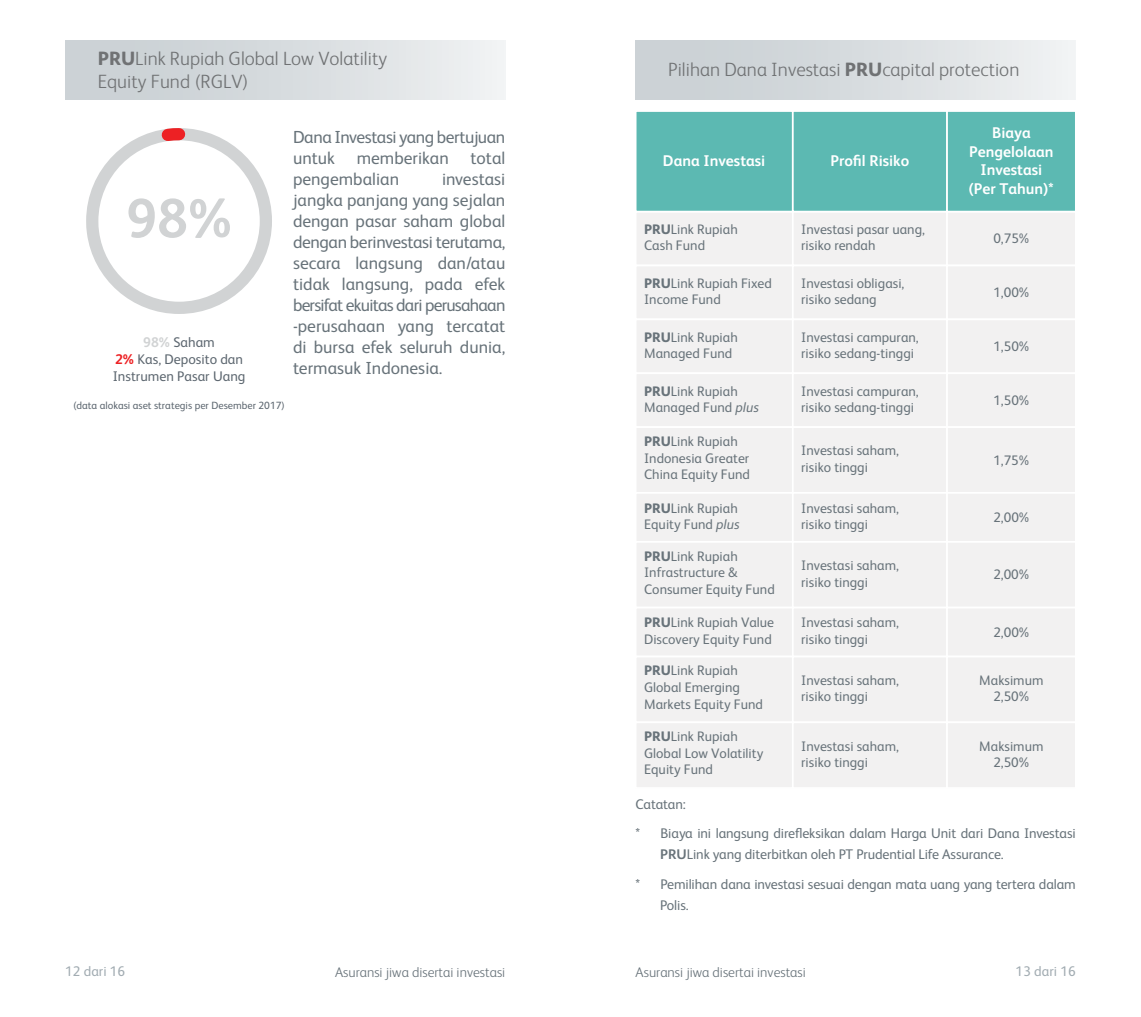
<style>
.page{position:relative;width:1141px;height:1017px;background:#fff}
.page>*{position:absolute;margin:0;border:0;box-sizing:border-box;transform-origin:0 0}
.t1{font:700 55.12px "FS Albert Pro";color:#d1d3d4}
.t2{font:300 19.25px/23.1px "FS Albert Pro";color:#707274}
.t3{font:17.5px/21px "FS Albert Pro";color:#68737a;text-align:justify}
.t4{font:700 15.58px/18.6px "FS Albert Pro";color:#fff;text-align:center}
.t5{font:14px/29.8px "FS Albert Pro";letter-spacing:-.005em;color:#68737a}
.t6{font:300 14px "FS Albert Pro";color:#68737a}
.t7{font:14px/16.8px "FS Albert Pro";color:#5d6770;text-align:center}
.t8{font:14px "FS Albert Pro";color:#a2acb2}
.t9{font:13.83px/16.6px "FS Albert Pro";color:#68737a}
.t10{font:10.5px "FS Albert Pro";color:#5d6770}
.s1{font-weight:800}
.s2{font-weight:700;color:#d1d3d4}
.s3{font-weight:700;color:#ed2124}
.s4{font-style:italic}
.s5{font-weight:700}
</style>
<div class="page">
<div style="left:635px;top:211px;width:159px;height:55px;background:#f2f1f1"></div>
<div style="left:792px;top:211px;width:156px;height:55px;background:#f2f1f1"></div>
<div style="left:946px;top:211px;width:131px;height:55px;background:#f2f1f1;border:2px solid #fff"></div>
<div style="left:635px;top:265px;width:159px;height:55px;background:#f2f1f1;border:2px solid #fff"></div>
<div style="left:792px;top:265px;width:156px;height:55px;background:#f2f1f1;border:2px solid #fff"></div>
<div style="left:946px;top:265px;width:131px;height:55px;background:#f2f1f1;border:2px solid #fff"></div>
<div style="left:635px;top:318px;width:159px;height:56px;background:#f2f1f1;border:2px solid #fff"></div>
<div style="left:792px;top:318px;width:156px;height:56px;background:#f2f1f1;border:2px solid #fff"></div>
<div style="left:946px;top:318px;width:131px;height:56px;background:#f2f1f1;border:2px solid #fff"></div>
<div style="left:635px;top:372px;width:159px;height:56px;background:#f2f1f1;border:2px solid #fff"></div>
<div style="left:792px;top:372px;width:156px;height:56px;background:#f2f1f1;border:2px solid #fff"></div>
<div style="left:946px;top:372px;width:131px;height:56px;background:#f2f1f1;border:2px solid #fff"></div>
<div style="left:635px;top:426px;width:159px;height:68px;background:#f2f1f1;border:2px solid #fff"></div>
<div style="left:792px;top:426px;width:156px;height:68px;background:#f2f1f1;border:2px solid #fff"></div>
<div style="left:946px;top:426px;width:131px;height:68px;background:#f2f1f1;border:2px solid #fff"></div>
<div style="left:635px;top:492px;width:159px;height:51px;background:#f2f1f1;border:2px solid #fff"></div>
<div style="left:792px;top:492px;width:156px;height:51px;background:#f2f1f1;border:2px solid #fff"></div>
<div style="left:946px;top:492px;width:131px;height:51px;background:#f2f1f1;border:2px solid #fff"></div>
<div style="left:635px;top:541px;width:159px;height:67px;background:#f2f1f1;border:2px solid #fff"></div>
<div style="left:792px;top:541px;width:156px;height:67px;background:#f2f1f1;border:2px solid #fff"></div>
<div style="left:946px;top:541px;width:131px;height:67px;background:#f2f1f1;border:2px solid #fff"></div>
<div style="left:635px;top:607px;width:159px;height:50px;background:#f2f1f1;border:2px solid #fff"></div>
<div style="left:792px;top:607px;width:156px;height:50px;background:#f2f1f1;border:2px solid #fff"></div>
<div style="left:946px;top:607px;width:131px;height:50px;background:#f2f1f1;border:2px solid #fff"></div>
<div style="left:635px;top:656px;width:159px;height:67px;background:#f2f1f1;border:2px solid #fff"></div>
<div style="left:792px;top:656px;width:156px;height:67px;background:#f2f1f1;border:2px solid #fff"></div>
<div style="left:946px;top:656px;width:131px;height:67px;background:#f2f1f1;border:2px solid #fff"></div>
<div style="left:635px;top:721px;width:159px;height:68px;background:#f2f1f1;border:2px solid #fff"></div>
<div style="left:792px;top:721px;width:156px;height:68px;background:#f2f1f1;border:2px solid #fff"></div>
<div style="left:946px;top:721px;width:131px;height:68px;background:#f2f1f1;border:2px solid #fff"></div>
<div style="left:635px;top:110px;width:159px;height:102px;background:#5cb9b2;border:2px solid #fff"></div>
<div style="left:792px;top:110px;width:156px;height:102px;background:#5cb9b2;border:2px solid #fff"></div>
<div style="left:946px;top:110px;width:131px;height:102px;background:#5cb9b2;border:2px solid #fff"></div>
<div style="left:636px;top:40px;width:440px;height:60px;background:linear-gradient(to right,#c5ccd1,#eef0f1)"></div>
<svg style="left:86px;top:128px;width:186px;height:186px"></svg>
<div style="left:65px;top:40px;width:440px;height:60px;background:linear-gradient(to right,#c5ccd1,#edf0f1)"></div>
<h2 class="t2" style="left:98px;top:45px;width:291px"><span class="s1">PRU</span>Link Rupiah Global Low Volatility<br>Equity Fund (RGLV)</h2>
<p class="t3" style="left:293px;top:125px;width:214px">Dana Investasi yang bertujuan untuk memberikan total pengembalian</p>
<p class="t3" style="left:293px;top:167px;width:214px;text-indent:149px">investasi jangka panjang yang sejalan dengan pasar saham global dengan berinvestasi terutama, secara langsung dan/atau tidak langsung, pada efek bersifat ekuitas dari perusahaan -perusahaan yang tercatat di bursa efek seluruh dunia, termasuk Indonesia.</p>
<h1 class="t1" style="left:126px;top:180px;width:107px">98%</h1>
<p class="t7" style="left:113px;top:333px;width:134px"><span class="s2">98%</span> Saham<br><span class="s3">2%</span> Kas, Deposito dan<br>Instrumen Pasar Uang</p>
<p class="t10" style="left:73px;top:398px;width:213px">(data alokasi aset strategis per Desember 2017)</p>
<p class="t8" style="left:65px;top:961px;width:62px">12 dari 16</p>
<p class="t6" style="left:335px;top:962px;width:172px">Asuransi jiwa disertai investasi</p>
<h2 class="t2" style="left:668px;top:57px;width:353px">Pilihan Dana Investasi <span class="s1">PRU</span>capital protection</h2>
<p class="t4" style="left:663px;top:151px;width:104px">Dana Investasi</p>
<p class="t4" style="left:830px;top:151px;width:80px">Profil Risiko</p>
<p class="t4" style="left:969px;top:123px;width:87px">Biaya<br>Pengelolaan<br>Investasi (Per Tahun)*</p>
<p class="t9" style="left:644px;top:220px;width:95px"><span class="s1">PRU</span>Link Rupiah<br>Cash Fund</p>
<p class="t9" style="left:993px;top:229px;width:38px">0,75%</p>
<p class="t9" style="left:644px;top:274px;width:129px"><span class="s1">PRU</span>Link Rupiah Fixed<br>Income Fund</p>
<p class="t9" style="left:993px;top:283px;width:38px">1,00%</p>
<p class="t9" style="left:801px;top:220px;width:125px">Investasi pasar uang, risiko rendah</p>
<p class="t9" style="left:801px;top:274px;width:105px">Investasi obligasi, risiko sedang</p>
<p class="t9" style="left:644px;top:328px;width:95px"><span class="s1">PRU</span>Link Rupiah<br>Managed Fund</p>
<p class="t9" style="left:993px;top:337px;width:38px">1,50%</p>
<p class="t9" style="left:801px;top:328px;width:119px">Investasi campuran, risiko sedang-tinggi</p>
<p class="t9" style="left:644px;top:381px;width:116px"><span class="s1">PRU</span>Link Rupiah<br>Managed Fund <span class="s4">plus</span></p>
<p class="t9" style="left:993px;top:391px;width:38px">1,50%</p>
<p class="t9" style="left:644px;top:432px;width:107px"><span class="s1">PRU</span>Link Rupiah<br>Indonesia Greater<br>China Equity Fund</p>
<p class="t9" style="left:801px;top:381px;width:119px">Investasi campuran, risiko sedang-tinggi</p>
<p class="t9" style="left:801px;top:441px;width:99px">Investasi saham, risiko tinggi</p>
<p class="t9" style="left:993px;top:451px;width:38px">1,75%</p>
<p class="t9" style="left:644px;top:499px;width:97px"><span class="s1">PRU</span>Link Rupiah<br>Equity Fund <span class="s4">plus</span></p>
<p class="t9" style="left:993px;top:508px;width:38px">2,00%</p>
<p class="t9" style="left:801px;top:499px;width:99px">Investasi saham, risiko tinggi</p>
<p class="t9" style="left:644px;top:547px;width:132px"><span class="s1">PRU</span>Link Rupiah<br>Infrastructure &amp;<br>Consumer Equity Fund</p>
<p class="t9" style="left:801px;top:556px;width:99px">Investasi saham, risiko tinggi</p>
<p class="t9" style="left:993px;top:565px;width:38px">2,00%</p>
<p class="t9" style="left:644px;top:613px;width:132px"><span class="s1">PRU</span>Link Rupiah Value<br>Discovery Equity Fund</p>
<p class="t9" style="left:993px;top:623px;width:38px">2,00%</p>
<p class="t9" style="left:801px;top:613px;width:99px">Investasi saham, risiko tinggi</p>
<p class="t9" style="left:644px;top:661px;width:120px"><span class="s1">PRU</span>Link Rupiah<br>Global Emerging<br>Markets Equity Fund</p>
<p class="t9" style="left:979px;top:671px;width:66px;text-align:center">Maksimum<br>2,50%</p>
<p class="t9" style="left:801px;top:671px;width:99px">Investasi saham, risiko tinggi</p>
<p class="t9" style="left:644px;top:727px;width:121px"><span class="s1">PRU</span>Link Rupiah<br>Global Low Volatility<br>Equity Fund</p>
<p class="t9" style="left:979px;top:736px;width:66px;text-align:center">Maksimum<br>2,50%</p>
<p class="t9" style="left:801px;top:736px;width:99px">Investasi saham, risiko tinggi</p>
<p class="t5" style="left:636px;top:788px;width:442px">Catatan:<br>* Biaya ini langsung direfleksikan dalam Harga Unit dari Dana Investasi</p>
<p class="t5" style="left:636px;top:839px;width:442px;text-indent:24px"><span class="s5">PRU</span>Link yang diterbitkan oleh PT Prudential Life Assurance.<br>* Pemilihan dana investasi sesuai dengan mata uang yang tertera dalam</p>
<p class="t5" style="left:660px;top:889px;width:30px">Polis.</p>
<p class="t6" style="left:636px;top:962px;width:172px">Asuransi jiwa disertai investasi</p>
<p class="t8" style="left:1016px;top:961px;width:62px">13 dari 16</p>
</div>
